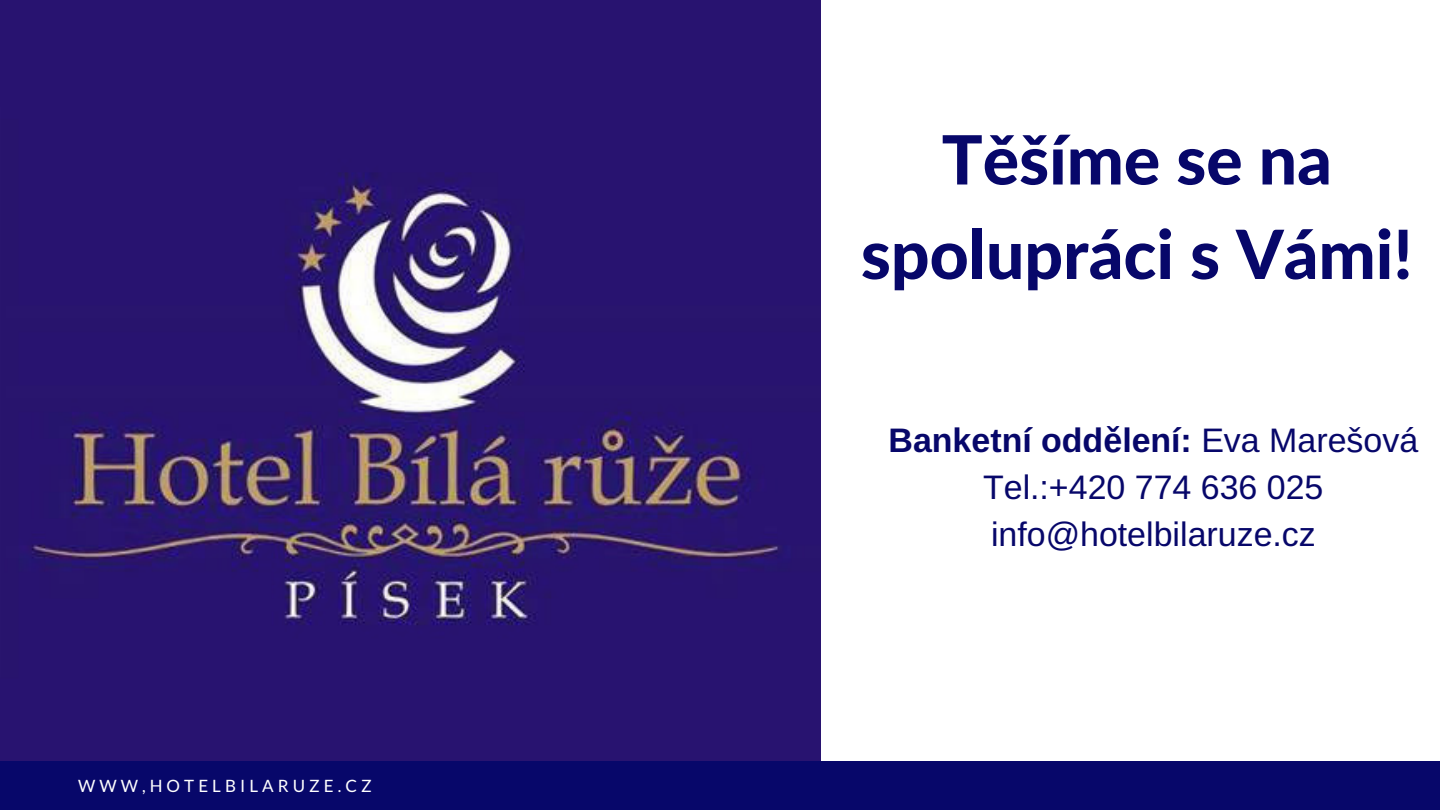
<style>
.page{position:relative;width:1440px;height:810px;background:#fff}
.page>*{position:absolute;margin:0;border:0;box-sizing:border-box;transform-origin:0 0}
.t1{font:800 67.9px/94.5px "Lato";color:#07076a;text-align:center}
.t2{font:34px/47.2px "Arimo";color:#07076a;text-align:center}
.t3{font:17px "Lato";letter-spacing:.24em;color:#fff}
.s1{font-weight:700}
.s2{font-family:"Liberation Sans";font-weight:700}
.s3{font-family:"Liberation Sans"}
</style>
<div class="page">
<img style="left:0;top:0;width:820px;height:761px">
<div style="left:0;top:761px;width:1440px;height:49px;background:#07076a"></div>
<p class="t3" style="left:78px;top:775px;width:295px">WWW,HOTELBILARUZE.CZ</p>
<h1 class="t1" style="left:861px;top:111px;width:553px">Těšíme se na spolupráci s Vámi!</h1>
<p class="t2" style="left:889px;top:416px;width:531px"><span class="s1">Banketní odd</span><span class="s2">ě</span><span class="s1">lení:</span> Eva Mare<span class="s3">š</span>ová<br>Tel.:+420 774 636 025 info@hotelbilaruze.cz</p>
</div>
